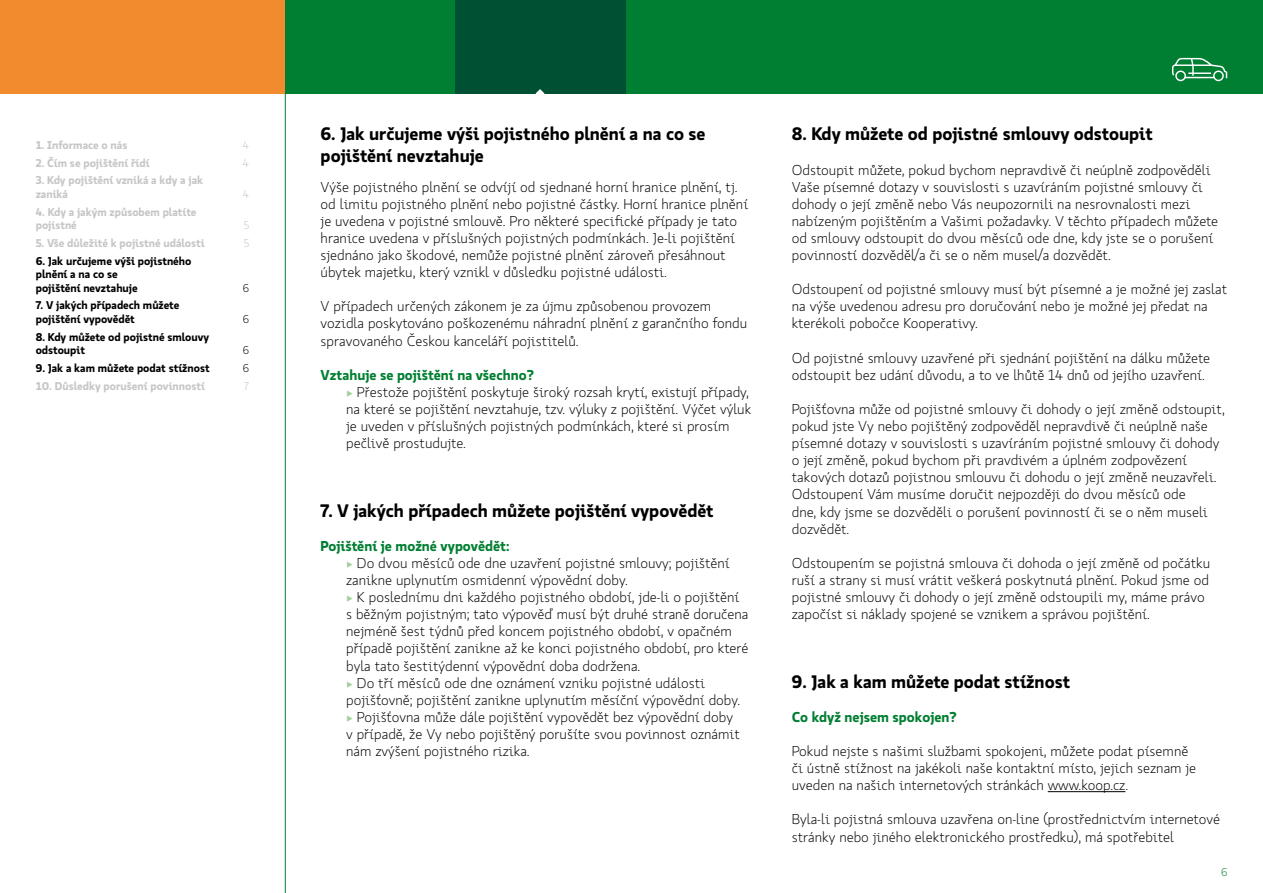
<style>
.page{position:relative;width:1263px;height:893px;background:#fff}
.page>*{position:absolute;margin:0;border:0;box-sizing:border-box;transform-origin:0 0}
.t1{font:700 18px/21.6px "Koop Pro";color:#000}
.t2{font:300 14.25px/17.1px "Koop Pro";color:#000}
.t3{font:700 14.25px "Koop Pro";color:#007e31}
.t4{font:700 11.25px/13.5px "Koop Pro";color:#000}
.t5{font:700 11.25px/13.5px "Koop Pro";color:#c6c6c6}
.t6{font:300 11.25px "Koop Pro";color:#c6c6c6}
.t7{font:300 11.25px "Koop Pro";color:#000}
.t8{font:300 11.25px "Koop Pro";color:#007e31}
.s1{color:#a2cf9c}
</style>
<div class="page">
<div style="left:0;top:0;width:285px;height:94px;background:#f28b2d"></div>
<div style="left:285px;top:0;width:978px;height:94px;background:#007e31"></div>
<div style="left:455px;top:0;width:170px;height:94px;background:#005033"></div>
<svg style="left:1172px;top:58px;width:55px;height:23px"></svg>
<hr style="left:285px;top:94px;width:1px;height:799px;background:#007e31">
<hr style="left:1048px;top:791px;width:77px;height:1px;background:#000">
<svg style="left:535px;top:89px;width:10px;height:5px"></svg>
<p class="t5" style="left:36px;top:138px;width:93px">1. Informace o nás</p>
<p class="t6" style="left:243px;top:137px;width:8px">4</p>
<p class="t5" style="left:36px;top:155px;width:115px">2. Čím se pojištění řídí</p>
<p class="t6" style="left:243px;top:155px;width:8px">4</p>
<p class="t5" style="left:36px;top:173px;width:169px">3. Kdy pojištění vzniká a kdy a jak zaniká</p>
<p class="t6" style="left:243px;top:186px;width:8px">4</p>
<p class="t5" style="left:36px;top:204px;width:162px">4. Kdy a jakým způsobem platíte pojistné</p>
<p class="t6" style="left:244px;top:218px;width:7px">5</p>
<p class="t5" style="left:36px;top:236px;width:170px">5. Vše důležité k pojistné události</p>
<p class="t6" style="left:244px;top:235px;width:7px">5</p>
<p class="t4" style="left:36px;top:253px;width:157px">6. Jak určujeme výši pojistného plnění a na co se<br>pojištění nevztahuje</p>
<p class="t7" style="left:243px;top:280px;width:8px">6</p>
<p class="t4" style="left:36px;top:298px;width:145px">7. V jakých případech můžete pojištění vypovědět</p>
<p class="t4" style="left:36px;top:329px;width:175px">8. Kdy můžete od pojistné smlouvy odstoupit</p>
<p class="t7" style="left:243px;top:311px;width:8px">6</p>
<p class="t7" style="left:243px;top:343px;width:8px">6</p>
<p class="t4" style="left:36px;top:361px;width:175px">9. Jak a kam můžete podat stížnost</p>
<p class="t7" style="left:243px;top:360px;width:8px">6</p>
<p class="t5" style="left:36px;top:378px;width:171px">10. Důsledky porušení povinností</p>
<p class="t6" style="left:244px;top:378px;width:7px">7</p>
<p class="t1" style="left:321px;top:122px;width:386px">6. Jak určujeme výši pojistného plnění a na co se pojištění nevztahuje</p>
<p class="t2" style="left:321px;top:178px;width:429px">Výše pojistného plnění se odvíjí od sjednané horní hranice plnění, tj. od limitu pojistného plnění nebo pojistné částky. Horní hranice plnění je uvedena v pojistné smlouvě. Pro některé specifické případy je tato hranice uvedena v příslušných pojistných podmínkách. Je-li pojištění sjednáno jako škodové, nemůže pojistné plnění zároveň přesáhnout úbytek majetku, který vznikl v důsledku pojistné události.</p>
<p class="t2" style="left:321px;top:298px;width:428px">V případech určených zákonem je za újmu způsobenou provozem vozidla poskytováno poškozenému náhradní plnění z garančního fondu spravovaného Českou kanceláří pojistitelů.</p>
<p class="t3" style="left:321px;top:365px;width:215px">Vztahuje se pojištění na všechno?</p>
<p class="t2" style="left:346px;top:383px;width:406px"><span class="s1">•</span> Přestože pojištění poskytuje široký rozsah krytí, existují případy, na které se pojištění nevztahuje, tzv. výluky z pojištění. Výčet výluk je uveden v příslušných pojistných podmínkách, které si prosím pečlivě prostudujte.</p>
<p class="t1" style="left:321px;top:499px;width:395px">7. V jakých případech můžete pojištění vypovědět</p>
<p class="t3" style="left:321px;top:536px;width:190px">Pojištění je možné vypovědět:</p>
<p class="t2" style="left:346px;top:554px;width:385px"><span class="s1">•</span> Do dvou měsíců ode dne uzavření pojistné smlouvy; pojištění zanikne uplynutím osmidenní výpovědní doby.</p>
<p class="t2" style="left:346px;top:588px;width:404px"><span class="s1">•</span> K poslednímu dni každého pojistného období, jde-li o pojištění s běžným pojistným; tato výpověď musí být druhé straně doručena nejméně šest týdnů před koncem pojistného období, v opačném případě pojištění zanikne až ke konci pojistného období, pro které byla tato šestitýdenní výpovědní doba dodržena.</p>
<p class="t2" style="left:346px;top:674px;width:396px"><span class="s1">•</span> Do tří měsíců ode dne oznámení vzniku pojistné události pojišťovně; pojištění zanikne uplynutím měsíční výpovědní doby.</p>
<p class="t2" style="left:346px;top:708px;width:395px"><span class="s1">•</span> Pojišťovna může dále pojištění vypovědět bez výpovědní doby v případě, že Vy nebo pojištěný porušíte svou povinnost oznámit nám zvýšení pojistného rizika.</p>
<p class="t1" style="left:792px;top:122px;width:362px">8. Kdy můžete od pojistné smlouvy odstoupit</p>
<p class="t2" style="left:792px;top:161px;width:428px">Odstoupit můžete, pokud bychom nepravdivě či neúplně zodpověděli Vaše písemné dotazy v souvislosti s uzavíráním pojistné smlouvy či dohody o její změně nebo Vás neupozornili na nesrovnalosti mezi nabízeným pojištěním a Vašimi požadavky. V těchto případech můžete od smlouvy odstoupit do dvou měsíců ode dne, kdy jste se o porušení povinností dozvěděl/a či se o něm musel/a dozvědět.</p>
<p class="t2" style="left:792px;top:280px;width:437px">Odstoupení od pojistné smlouvy musí být písemné a je možné jej zaslat na výše uvedenou adresu pro doručování nebo je možné jej předat na kterékoli pobočce Kooperativy.</p>
<p class="t2" style="left:792px;top:349px;width:420px">Od pojistné smlouvy uzavřené při sjednání pojištění na dálku můžete odstoupit bez udání důvodu, a to ve lhůtě 14 dnů od jejího uzavření.</p>
<p class="t2" style="left:792px;top:400px;width:434px">Pojišťovna může od pojistné smlouvy či dohody o její změně odstoupit, pokud jste Vy nebo pojištěný zodpověděl nepravdivě či neúplně naše písemné dotazy v souvislosti s uzavíráním pojistné smlouvy či dohody o její změně, pokud bychom při pravdivém a úplném zodpovězení takových dotazů pojistnou smlouvu či dohodu o její změně neuzavřeli.<br>Odstoupení Vám musíme doručit nejpozději do dvou měsíců ode<br>dne, kdy jsme se dozvěděli o porušení povinností či se o něm museli dozvědět.</p>
<p class="t2" style="left:792px;top:554px;width:420px">Odstoupením se pojistná smlouva či dohoda o její změně od počátku ruší a strany si musí vrátit veškerá poskytnutá plnění. Pokud jsme od pojistné smlouvy či dohody o její změně odstoupili my, máme právo započíst si náklady spojené se vznikem a správou pojištění.</p>
<p class="t1" style="left:792px;top:670px;width:280px">9. Jak a kam můžete podat stížnost</p>
<p class="t3" style="left:792px;top:707px;width:166px">Co když nejsem spokojen?</p>
<p class="t2" style="left:792px;top:742px;width:406px">Pokud nejste s našimi službami spokojeni, můžete podat písemně či ústně stížnost na jakékoli naše kontaktní místo, jejich seznam je uveden na našich internetových stránkách www.koop.cz.</p>
<p class="t2" style="left:792px;top:811px;width:430px">Byla-li pojistná smlouva uzavřena on-line (prostřednictvím internetové stránky nebo jiného elektronického prostředku), má spotřebitel</p>
<p class="t8" style="left:1221px;top:864px;width:8px">6</p>
</div>
